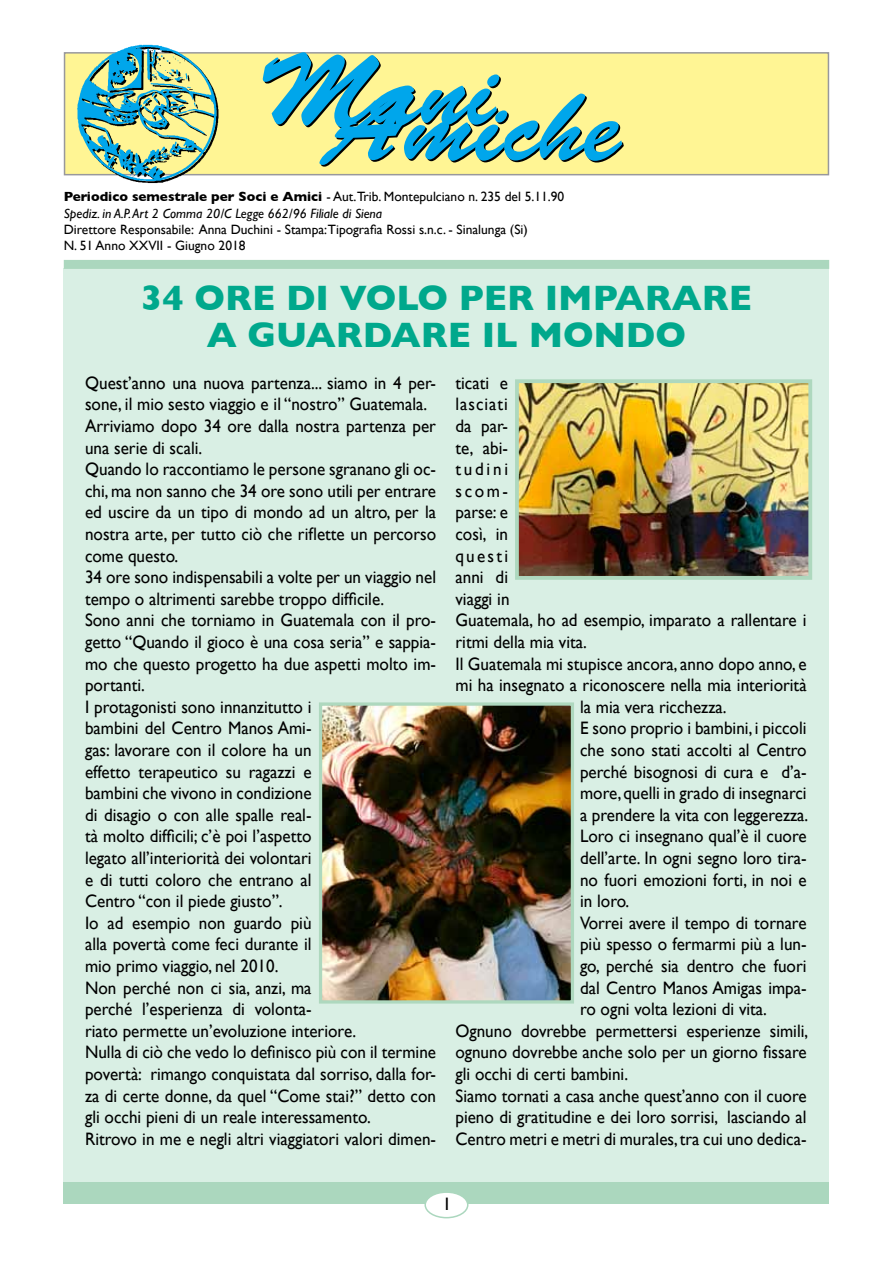
<style>
.page{position:relative;width:893px;height:1263px;background:#fff}
.page>*{position:absolute;margin:0;border:0;box-sizing:border-box;transform-origin:0 0}
.t1{font:100.5px "Brush Script";color:#00a6eb}
.t2{font:700 36px/37.5px "Gill Sans";color:#00a88c;text-align:center}
.t3{font:18px/21.6px "Gill Sans";color:#000;scale:.95 1}
.t4{font:18px "Gill Sans";letter-spacing:.06em;color:#000;scale:.95 1}
.t5{font:18px "Gill Sans";color:#000}
.t6{font:italic 13.5px/16.2px "Gill Sans";color:#000}
.t7{font:13.5px/16.2px "Gill Sans";color:#000}
.s1{color:#000}
.s2{font-weight:700;font-style:normal}
.s3{font-style:normal}
</style>
<div class="page">
<div style="left:64px;top:268px;width:765px;height:935px;background:#d9efe4"></div>
<div style="left:64px;top:1182px;width:765px;height:21px;background:#abd7be"></div>
<div style="left:425px;top:1192px;width:43px;height:26px;background:#fff;border-radius:50%"></div>
<div style="left:424px;top:1191px;width:44px;height:27px;border:2px solid #abd7be;border-radius:50%"></div>
<div style="left:65px;top:54px;width:763px;height:120px;background:#fff594"></div>
<div style="left:64px;top:52px;width:765px;height:123px;border:2px solid #98989c"></div>
<img style="left:68px;top:44px;width:154px;height:140px">
<div style="left:64px;top:260px;width:765px;height:9px;background:#abd7be"></div>
<img style="left:323px;top:706px;width:247px;height:293px">
<div style="left:319px;top:702px;width:255px;height:301px;border:3px solid #aed8be"></div>
<img style="left:520px;top:384px;width:287px;height:191px">
<div style="left:515px;top:379px;width:297px;height:201px;border:4px solid #aed8be"></div>
<h1 class="t1" style="left:260px;top:35px;width:238px"><span class="s1">M</span>Aa n i</h1>
<h1 class="t1" style="left:405px;top:71px;width:217px">miche</h1>
<p class="t6" style="left:64px;top:189px;width:502px"><span class="s2">PERIODICO SEMESTRALE PER SOCI E AMICI</span> <span class="s3">- Aut.Trib. Montepulciano n. 235 del 5.11.90<br></span>Spediz. in A.P. Art 2 Comma 20/C Legge 662/96 Filiale di Siena</p>
<p class="t7" style="left:64px;top:221px;width:466px">Direttore Responsabile: Anna Duchini - Stampa:Tipografia Rossi s.n.c. - Sinalunga (Si)<br>N. 51 Anno XXVII - Giugno 2018</p>
<h2 class="t2" style="left:141px;top:278px;width:612px">34 ORE DI VOLO PER IMPARARE<br>A GUARDARE IL MONDO</h2>
<p class="t3" style="left:85px;top:372px;width:371px">Quest’anno una nuova partenza... siamo in 4 per&shy;sone, il mio sesto viaggio e il “nostro” Guatemala.<br>Arriviamo dopo 34 ore dalla nostra partenza per una serie di scali.<br>Quando lo raccontiamo le persone sgranano gli oc&shy;chi, ma non sanno che 34 ore sono utili per entrare ed uscire da un tipo di mondo ad un altro, per la nostra arte, per tutto ciò che riflette un percorso come questo.<br>34 ore sono indispensabili a volte per un viaggio nel tempo o altrimenti sarebbe troppo difficile.<br>Sono anni che torniamo in Guatemala con il pro&shy;getto “Quando il gioco è una cosa seria” e sappia&shy;mo che questo progetto ha due aspetti molto im&shy;portanti.<br>I protagonisti sono innanzitutto i<br>bambini del Centro Manos Ami-<br>gas: lavorare con il colore ha un<br>effetto terapeutico su ragazzi e<br>bambini che vivono in condizione<br>di disagio o con alle spalle real-<br>tà molto difficili; c’è poi l’aspetto<br>legato all’interiorità dei volontari<br>e di tutti coloro che entrano al<br>Centro “con il piede giusto”.<br>Io ad esempio non guardo più<br>alla povertà come feci durante il<br>mio primo viaggio, nel 2010.<br>Non perché non ci sia, anzi, ma<br>perché l’esperienza di volonta-<br>riato permette un’evoluzione interiore.<br>Nulla di ciò che vedo lo definisco più con il termine povertà: rimango conquistata dal sorriso, dalla for&shy;za di certe donne, da quel “Come stai?” detto con gli occhi pieni di un reale interessamento.<br>Ritrovo in me e negli altri viaggiatori valori dimen-</p>
<p class="t3" style="left:455px;top:372px;width:57px">ticati e</p>
<p class="t4" style="left:455px;top:394px;width:57px">lasciati</p>
<p class="t3" style="left:455px;top:415px;width:57px">da par-</p>
<p class="t3" style="left:455px;top:436px;width:57px">te, abi-</p>
<p class="t3" style="left:455px;top:458px;width:57px">tudini</p>
<p class="t3" style="left:455px;top:480px;width:57px">scom-</p>
<p class="t3" style="left:455px;top:501px;width:57px">parse: e</p>
<p class="t3" style="left:455px;top:523px;width:57px">così, in</p>
<p class="t3" style="left:455px;top:544px;width:57px">questi</p>
<p class="t3" style="left:455px;top:566px;width:57px">anni di</p>
<p class="t3" style="left:455px;top:588px;width:58px">viaggi in</p>
<p class="t3" style="left:455px;top:609px;width:371px">Guatemala, ho ad esempio, imparato a rallentare i</p>
<p class="t3" style="left:455px;top:631px;width:140px">ritmi della mia vita.</p>
<p class="t3" style="left:455px;top:652px;width:371px">Il Guatemala mi stupisce ancora, anno dopo anno, e</p>
<p class="t3" style="left:455px;top:674px;width:371px">mi ha insegnato a riconoscere nella mia interiorità</p>
<p class="t3" style="left:580px;top:696px;width:156px">la mia vera ricchezza.</p>
<p class="t3" style="left:580px;top:717px;width:240px">E sono proprio i bambini, i piccoli</p>
<p class="t3" style="left:580px;top:739px;width:240px">che sono stati accolti al Centro</p>
<p class="t3" style="left:580px;top:760px;width:240px">perché bisognosi di cura e d’a-</p>
<p class="t3" style="left:580px;top:782px;width:240px">more, quelli in grado di insegnarci</p>
<p class="t3" style="left:580px;top:804px;width:242px">a prendere la vita con leggerezza.</p>
<p class="t3" style="left:580px;top:825px;width:240px">Loro ci insegnano qual’è il cuore</p>
<p class="t3" style="left:580px;top:847px;width:240px">dell’arte. In ogni segno loro tira-</p>
<p class="t3" style="left:580px;top:868px;width:240px">no fuori emozioni forti, in noi e</p>
<p class="t3" style="left:580px;top:890px;width:53px">in loro.</p>
<p class="t3" style="left:580px;top:912px;width:240px">Vorrei avere il tempo di tornare</p>
<p class="t3" style="left:580px;top:933px;width:240px">più spesso o fermarmi più a lun-</p>
<p class="t3" style="left:580px;top:955px;width:240px">go, perché sia dentro che fuori</p>
<p class="t3" style="left:580px;top:976px;width:240px">dal Centro Manos Amigas impa-</p>
<p class="t3" style="left:580px;top:998px;width:198px">ro ogni volta lezioni di vita.</p>
<p class="t3" style="left:455px;top:1020px;width:373px">Ognuno dovrebbe permettersi esperienze simili,</p>
<p class="t3" style="left:455px;top:1041px;width:371px">ognuno dovrebbe anche solo per un giorno fissare</p>
<p class="t3" style="left:455px;top:1063px;width:183px">gli occhi di certi bambini.</p>
<p class="t3" style="left:455px;top:1084px;width:371px">Siamo tornati a casa anche quest’anno con il cuore</p>
<p class="t3" style="left:455px;top:1106px;width:371px">pieno di gratitudine e dei loro sorrisi, lasciando al</p>
<p class="t3" style="left:455px;top:1128px;width:371px">Centro metri e metri di murales, tra cui uno dedica-</p>
<p class="t5" style="left:442px;top:1194px;width:10px">1</p>
</div>
